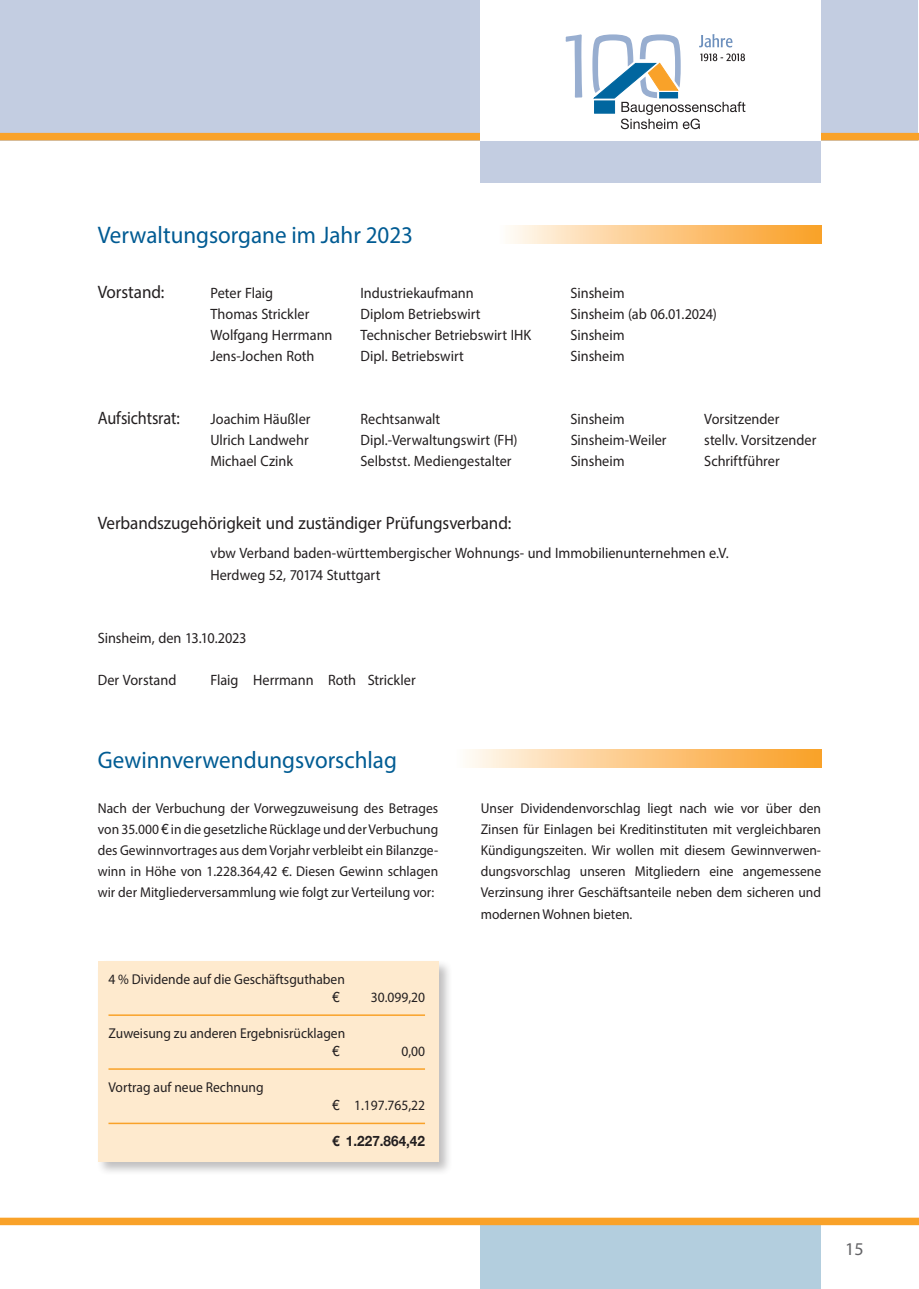
<style>
.page{position:relative;width:919px;height:1289px;background:#fff}
.page>*{position:absolute;margin:0;border:0;box-sizing:border-box;transform-origin:0 0}
.t1{font:24px "Myriad Pro";color:#015b93;scale:.96 1}
.t2{font:24px "Myriad Pro";color:#015c93;scale:.96 1}
.t3{font:18px "Myriad Pro";letter-spacing:-.005em;color:#231f20;scale:.95 1}
.t4{font:18px "Myriad Pro";letter-spacing:-.005em;color:#231f20;scale:.9 1}
.t5{font:18px "Myriad Pro";color:#636366}
.t6{font:15px/21px "Myriad Pro";color:#231f20;scale:.95 1}
.t7{font:14.25px/21px "Myriad Pro";color:#231f20;text-align:justify;scale:.95 1}
.t8{font:700 14.25px "Helvetica Neue";color:#231f20;scale:.95 1}
.t9{font:14.25px "Helvetica Neue";color:#231f20;scale:.95 1}
.s1{font-family:"Helvetica Neue"}
.s2{font-family:"Helvetica Neue";font-size:12.75px}
</style>
<div class="page">
<div style="left:0;top:0;width:917px;height:141px;background:#c3cde1"></div>
<div style="left:0;top:133px;width:918px;height:7px;background:#f9a229"></div>
<div style="left:480px;top:140px;width:341px;height:43px;background:#c3cde1"></div>
<div style="left:480px;top:0;width:341px;height:140px;background:#fff"></div>
<div style="left:480px;top:1225px;width:341px;height:63px;background:#b3cede"></div>
<div style="left:0;top:1217px;width:918px;height:8px;background:#f9a229"></div>
<svg style="left:565px;top:34px;width:17px;height:64px"></svg>
<svg style="left:592px;top:34px;width:153px;height:95px"></svg>
<div style="left:497px;top:225px;width:324px;height:18px;background:linear-gradient(to right,#fffaf4,#fa9e22)"></div>
<div style="left:454px;top:749px;width:367px;height:18px;background:linear-gradient(to right,#fffaf4,#fa9d21)"></div>
<div style="left:96px;top:959px;width:356px;height:217px;background:#231f20;opacity:.29"></div>
<div style="left:98px;top:961px;width:340px;height:200px;background:#feeace"></div>
<hr style="left:108px;top:1014px;width:317px;height:1px;background:#f9a229">
<hr style="left:108px;top:1068px;width:317px;height:1px;background:#f9a229">
<hr style="left:108px;top:1122px;width:317px;height:2px;background:#f9a229">
<h1 class="t1" style="left:98px;top:221px;width:330px">Verwaltungsorgane im Jahr 2023</h1>
<p class="t3" style="left:98px;top:281px;width:71px">Vorstand:</p>
<p class="t6" style="left:210px;top:282px;width:68px">Peter Flaig</p>
<p class="t6" style="left:360px;top:282px;width:121px">Industriekaufmann</p>
<p class="t6" style="left:570px;top:282px;width:58px">Sinsheim</p>
<p class="t6" style="left:210px;top:303px;width:106px">Thomas Strickler</p>
<p class="t6" style="left:360px;top:303px;width:128px">Diplom Betriebswirt</p>
<p class="t6" style="left:570px;top:303px;width:155px">Sinsheim (ab 06.01.2024)</p>
<p class="t6" style="left:210px;top:324px;width:130px">Wolfgang Herrmann</p>
<p class="t6" style="left:360px;top:324px;width:181px">Technischer Betriebswirt IHK</p>
<p class="t6" style="left:570px;top:324px;width:58px">Sinsheim</p>
<p class="t6" style="left:210px;top:345px;width:111px">Jens-Jochen Roth</p>
<p class="t6" style="left:360px;top:345px;width:110px">Dipl. Betriebswirt</p>
<p class="t6" style="left:570px;top:345px;width:58px">Sinsheim</p>
<p class="t4" style="left:98px;top:407px;width:92px">Aufsichtsrat:</p>
<p class="t6" style="left:210px;top:408px;width:107px">Joachim Häußler</p>
<p class="t6" style="left:360px;top:408px;width:85px">Rechtsanwalt</p>
<p class="t6" style="left:570px;top:408px;width:58px">Sinsheim</p>
<p class="t6" style="left:704px;top:408px;width:81px">Vorsitzender</p>
<p class="t6" style="left:210px;top:429px;width:105px">Ulrich Landwehr</p>
<p class="t6" style="left:360px;top:429px;width:167px">Dipl.-Verwaltungswirt (FH)</p>
<p class="t6" style="left:570px;top:429px;width:102px">Sinsheim-Weiler</p>
<p class="t6" style="left:704px;top:429px;width:119px">stellv. Vorsitzender</p>
<p class="t6" style="left:210px;top:450px;width:88px">Michael Czink</p>
<p class="t6" style="left:360px;top:450px;width:160px">Selbstst. Mediengestalter</p>
<p class="t6" style="left:570px;top:450px;width:58px">Sinsheim</p>
<p class="t6" style="left:704px;top:450px;width:81px">Schriftführer</p>
<p class="t3" style="left:98px;top:512px;width:436px">Verbandszugehörigkeit und zuständiger Prüfungsverband:</p>
<p class="t6" style="left:210px;top:542px;width:547px">vbw Verband baden-württembergischer Wohnungs- und Immobilienunternehmen e.V.<br>Herdweg 52, 70174 Stuttgart</p>
<p class="t6" style="left:98px;top:626px;width:158px">Sinsheim, den 13.10.2023</p>
<p class="t6" style="left:98px;top:668px;width:84px">Der Vorstand</p>
<p class="t6" style="left:210px;top:668px;width:217px">Flaig Herrmann Roth Strickler</p>
<h1 class="t2" style="left:98px;top:745px;width:313px">Gewinnverwendungsvorschlag</h1>
<p class="t7" style="left:98px;top:798px;width:360px">Nach der Verbuchung der Vorwegzuweisung des Betrages von 35.000 <span class="s1">€</span> in die gesetzliche Rücklage und der Verbuchung des Gewinnvortrages aus dem Vorjahr verbleibt ein Bilanzge&shy;winn in Höhe von 1.228.364,42 <span class="s2">€</span>. Diesen Gewinn schlagen wir der Mitgliederversammlung wie folgt zur Verteilung vor:</p>
<p class="t7" style="left:480px;top:798px;width:360px">Unser Dividendenvorschlag liegt nach wie vor über den Zinsen für Einlagen bei Kreditinstituten mit vergleichbaren Kündigungszeiten. Wir wollen mit diesem Gewinnverwen&shy;dungsvorschlag unseren Mitgliedern eine angemessene Verzinsung ihrer Geschäftsanteile neben dem sicheren und modernen Wohnen bieten.</p>
<p class="t7" style="left:108px;top:968px;width:250px">4 % Dividende auf die Geschäftsguthaben</p>
<p class="t9" style="left:332px;top:987px;width:9px">€</p>
<p class="t7" style="left:371px;top:986px;width:59px">30.099,20</p>
<p class="t7" style="left:108px;top:1022px;width:251px">Zuweisung zu anderen Ergebnisrücklagen</p>
<p class="t9" style="left:332px;top:1040px;width:9px">€</p>
<p class="t7" style="left:401px;top:1040px;width:26px">0,00</p>
<p class="t7" style="left:108px;top:1076px;width:165px">Vortrag auf neue Rechnung</p>
<p class="t7" style="left:332px;top:1094px;width:99px"><span class="s1">€</span> 1.197.765,22</p>
<p class="t8" style="left:332px;top:1130px;width:99px">€ 1.227.864,42</p>
<p class="t5" style="left:845px;top:1237px;width:20px">15</p>
</div>
